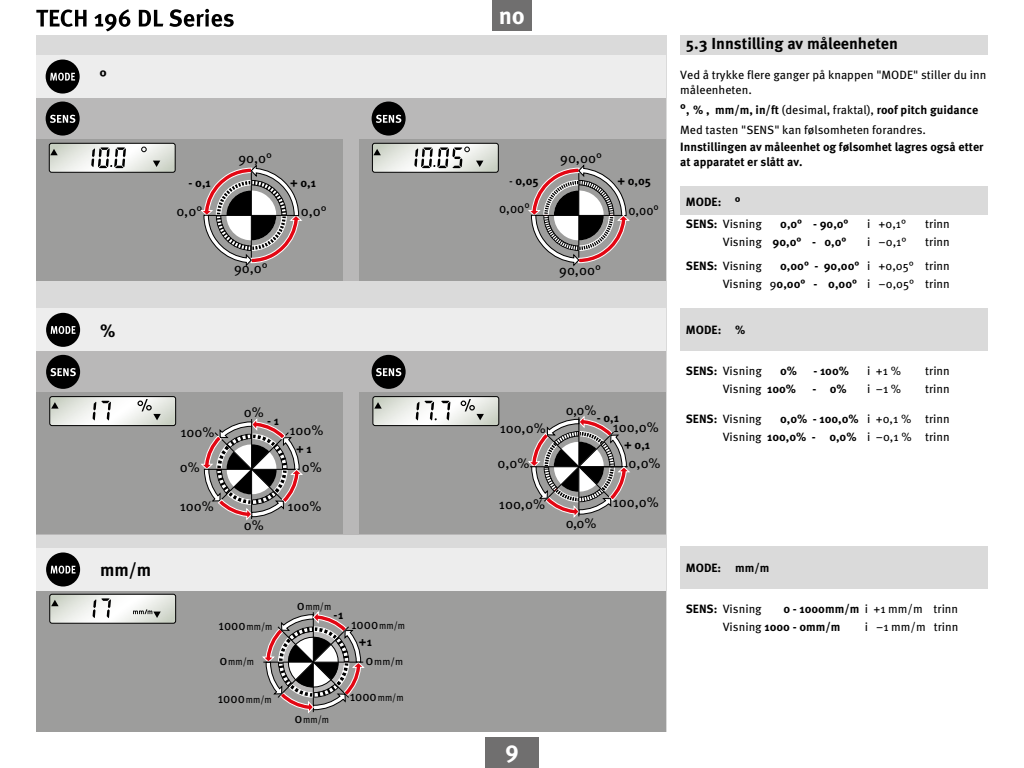
<style>
.page{position:relative;width:1024px;height:768px;background:#fff}
.page>*{position:absolute;margin:0;border:0;box-sizing:border-box;transform-origin:0 0}
.t1{font:700 24px "Meta Pro";color:#fff}
.t2{font:700 18px "Meta Pro";color:#000}
.t3{font:700 16px "Meta Pro";color:#000}
.t4{font:14px "Meta Pro";color:#000}
.t5{font:14px "Meta Pro";color:#000;scale:.9 1}
.t6{font:12px/18px "Meta Pro";color:#000}
.t7{font:700 12px/14.4px "Meta Pro";color:#000}
.t8{font:10px "Meta Pro";color:#000;scale:.9 1}
.t9{font:10px "Meta Pro";color:#000}
.s1{font-size:10px}
.s2{font-size:14px}
.s3{font-weight:400}
.s4{font-weight:700;font-size:14px}
.s5{font-weight:700}
</style>
<div class="page">
<svg style="left:36px;top:9px;width:198px;height:22px"></svg>
<div style="left:485px;top:738px;width:54px;height:30px;background:#706f6f"></div>
<div style="left:492px;top:0;width:40px;height:30px;background:#706f6f"></div>
<div style="left:680px;top:35px;width:308px;height:20px;background:#dadada"></div>
<div style="left:680px;top:187px;width:308px;height:28px;background:#dadada"></div>
<div style="left:680px;top:308px;width:308px;height:43px;background:#dadada"></div>
<div style="left:680px;top:546px;width:308px;height:43px;background:#dadada"></div>
<div style="left:36px;top:36px;width:630px;height:696px;background:#dadada"></div>
<div style="left:36px;top:98px;width:629px;height:183px;background:#b9b8b8"></div>
<div style="left:36px;top:139px;width:306px;height:142px;background:#9d9d9c"></div>
<div style="left:49px;top:143px;width:127px;height:30px;border:1px solid #000;border-radius:2px"></div>
<svg style="left:49px;top:143px;width:126px;height:29px;background:#cbcdc9"></svg>
<div style="left:46px;top:102px;width:34px;height:34px;background:#000;border-radius:50%"></div>
<svg style="left:50px;top:115px;width:25px;height:8px"></svg>
<div style="left:359px;top:139px;width:306px;height:142px;background:#9d9d9c"></div>
<div style="left:36px;top:55px;width:629px;height:43px;background:#ededed"></div>
<div style="left:46px;top:60px;width:34px;height:34px;background:#000;border-radius:50%"></div>
<svg style="left:50px;top:73px;width:25px;height:8px"></svg>
<svg style="left:201px;top:166px;width:101px;height:101px"></svg>
<div style="left:372px;top:143px;width:127px;height:30px;border:1px solid #000;border-radius:2px"></div>
<svg style="left:372px;top:143px;width:126px;height:29px;background:#c6c8c4"></svg>
<svg style="left:528px;top:166px;width:101px;height:101px"></svg>
<div style="left:36px;top:351px;width:630px;height:183px;background:#b9b8b8"></div>
<div style="left:36px;top:393px;width:307px;height:141px;background:#9d9d9c"></div>
<div style="left:46px;top:355px;width:34px;height:34px;background:#000;border-radius:50%"></div>
<svg style="left:50px;top:368px;width:26px;height:8px"></svg>
<div style="left:360px;top:393px;width:306px;height:141px;background:#9d9d9c"></div>
<div style="left:36px;top:309px;width:630px;height:42px;background:#ededed"></div>
<div style="left:46px;top:313px;width:34px;height:34px;background:#000;border-radius:50%"></div>
<svg style="left:51px;top:326px;width:25px;height:8px"></svg>
<div style="left:49px;top:396px;width:127px;height:30px;border:1px solid #000;border-radius:2px"></div>
<svg style="left:50px;top:397px;width:126px;height:29px;background:#d4d6d2"></svg>
<svg style="left:201px;top:418px;width:102px;height:103px"></svg>
<div style="left:373px;top:396px;width:126px;height:30px;border:1px solid #000;border-radius:2px"></div>
<svg style="left:373px;top:397px;width:126px;height:29px;background:#d0d2ce"></svg>
<svg style="left:528px;top:416px;width:102px;height:102px"></svg>
<div style="left:36px;top:590px;width:630px;height:142px;background:#9d9d9c"></div>
<div style="left:49px;top:594px;width:127px;height:30px;border:1px solid #000;border-radius:2px"></div>
<svg style="left:50px;top:594px;width:126px;height:29px;background:#d5d7d3"></svg>
<svg style="left:263px;top:611px;width:101px;height:103px"></svg>
<div style="left:36px;top:548px;width:630px;height:43px;background:#ededed"></div>
<div style="left:46px;top:552px;width:34px;height:35px;background:#000;border-radius:50%"></div>
<svg style="left:51px;top:566px;width:25px;height:8px"></svg>
<div style="left:372px;top:102px;width:34px;height:34px;background:#000;border-radius:50%"></div>
<svg style="left:376px;top:115px;width:25px;height:8px"></svg>
<div style="left:372px;top:355px;width:34px;height:34px;background:#000;border-radius:50%"></div>
<svg style="left:376px;top:368px;width:25px;height:8px"></svg>
<h2 class="t2" style="left:100px;top:63px;width:9px">°</h2>
<h2 class="t2" style="left:100px;top:316px;width:17px">%</h2>
<p class="t4" style="left:238px;top:148px;width:35px">90,0°</p>
<p class="t7" style="left:189px;top:175px;width:24px">- 0,1</p>
<p class="t7" style="left:290px;top:175px;width:27px">+ 0,1</p>
<p class="t4" style="left:176px;top:201px;width:27px">0,0°</p>
<p class="t4" style="left:301px;top:201px;width:27px">0,0°</p>
<p class="t4" style="left:234px;top:258px;width:35px">90,0°</p>
<h2 class="t2" style="left:100px;top:556px;width:53px">mm/m</h2>
<p class="t4" style="left:180px;top:422px;width:36px">100%</p>
<p class="t4" style="left:180px;top:456px;width:22px">0%</p>
<p class="t4" style="left:244px;top:401px;width:22px">0%</p>
<p class="t7" style="left:267px;top:413px;width:13px">- 1</p>
<p class="t4" style="left:289px;top:420px;width:36px">100%</p>
<p class="t4" style="left:302px;top:456px;width:22px">0%</p>
<p class="t7" style="left:296px;top:440px;width:17px">+ 1</p>
<p class="t4" style="left:180px;top:495px;width:36px">100%</p>
<p class="t4" style="left:287px;top:495px;width:36px">100%</p>
<p class="t4" style="left:244px;top:514px;width:22px">0%</p>
<p class="t5" style="left:219px;top:614px;width:61px">1000<span class="s1">mm/m</span></p>
<p class="t8" style="left:219px;top:654px;width:40px"><span class="s2">0</span>mm/m</p>
<p class="t8" style="left:297px;top:599px;width:40px"><span class="s2">0</span>mm/m</p>
<p class="t7" style="left:334px;top:607px;width:11px">-1</p>
<p class="t5" style="left:351px;top:614px;width:61px">1000<span class="s1">mm/m</span></p>
<p class="t7" style="left:359px;top:634px;width:15px">+1</p>
<p class="t9" style="left:366px;top:654px;width:39px"><span class="s2">0</span>mm/m</p>
<p class="t5" style="left:218px;top:687px;width:61px">1000<span class="s1">mm/m</span></p>
<p class="t5" style="left:350px;top:686px;width:61px">1000<span class="s1">mm/m</span></p>
<p class="t8" style="left:295px;top:711px;width:40px"><span class="s2">0</span>mm/m</p>
<h1 class="t1" style="left:499px;top:-3px;width:28px">no</h1>
<p class="t4" style="left:560px;top:148px;width:43px">90,00°</p>
<p class="t7" style="left:509px;top:173px;width:31px"><span class="s3">-</span> 0,05</p>
<p class="t7" style="left:617px;top:173px;width:35px">+ 0,05</p>
<p class="t5" style="left:499px;top:198px;width:35px">0,00°</p>
<p class="t5" style="left:628px;top:199px;width:35px">0,00°</p>
<p class="t4" style="left:559px;top:259px;width:43px">90,00°</p>
<p class="t4" style="left:566px;top:399px;width:32px">0,0%</p>
<p class="t7" style="left:597px;top:410px;width:24px">- 0,1</p>
<p class="t4" style="left:613px;top:416px;width:48px">100,0%</p>
<p class="t4" style="left:629px;top:452px;width:34px">0,0%</p>
<p class="t4" style="left:500px;top:418px;width:48px">100,0%</p>
<p class="t4" style="left:498px;top:452px;width:34px">0,0%</p>
<p class="t4" style="left:499px;top:494px;width:48px">100,0%</p>
<p class="t4" style="left:613px;top:491px;width:48px">100,0%</p>
<p class="t4" style="left:566px;top:512px;width:32px">0,0%</p>
<p class="t7" style="left:624px;top:437px;width:27px">+ 0,1</p>
<h3 class="t3" style="left:686px;top:31px;width:214px">5.3 Innstilling av måleenheten</h3>
<p class="t6" style="left:680px;top:67px;width:308px;line-height:14.4px">Ved å trykke flere ganger på knappen "MODE" stiller du inn måleenheten.</p>
<p class="t6" style="left:680px;top:99px;width:300px;line-height:20.1px"><span class="s4">°</span><span class="s2">,</span> <span class="s5">% , mm/m, in/ft</span> (desimal, fraktal), <span class="s5">roof pitch guidance<br></span>Med tasten "SENS" kan følsomheten forandres.</p>
<p class="t7" style="left:680px;top:139px;width:305px">Innstillingen av måleenhet og følsomhet lagres også etter at apparatet er slått av.</p>
<p class="t7" style="left:686px;top:190px;width:77px;line-height:22px">MODE: <span class="s2">°<br></span>SENS: <span class="s3">Visning</span></p>
<p class="t7" style="left:780px;top:216px;width:70px">0,0° - 90,0°</p>
<p class="t6" style="left:867px;top:214px;width:40px">i +0,1°</p>
<p class="t6" style="left:925px;top:214px;width:26px">trinn</p>
<p class="t7" style="left:723px;top:234px;width:125px"><span class="s3">Visning</span> 90,0° - 0,0°</p>
<p class="t6" style="left:867px;top:232px;width:41px">i −0,1°</p>
<p class="t6" style="left:925px;top:232px;width:26px">trinn</p>
<p class="t6" style="left:686px;top:256px;width:77px"><span class="s5">SENS:</span> Visning</p>
<p class="t6" style="left:723px;top:256px;width:229px;text-align:right"><span class="s5">0,00° - 90,00°</span> i +0,05° trinn<br>Visning 9<span class="s5">0,00° - 0,00°</span> i −0,05° trinn</p>
<p class="t7" style="left:686px;top:322px;width:61px">MODE: %</p>
<p class="t6" style="left:686px;top:361px;width:77px"><span class="s5">SENS:</span> Visning</p>
<p class="t7" style="left:780px;top:362px;width:18px">0%</p>
<p class="t7" style="left:813px;top:362px;width:37px">- 100%</p>
<p class="t6" style="left:867px;top:361px;width:35px">i +1 %</p>
<p class="t6" style="left:925px;top:361px;width:26px">trinn</p>
<p class="t6" style="left:723px;top:379px;width:75px">Visning <span class="s5">100%</span></p>
<p class="t7" style="left:812px;top:380px;width:36px">- 0%</p>
<p class="t6" style="left:867px;top:379px;width:36px">i −1 %</p>
<p class="t6" style="left:925px;top:379px;width:26px">trinn</p>
<p class="t6" style="left:686px;top:409px;width:77px"><span class="s5">SENS:</span> Visning</p>
<p class="t6" style="left:723px;top:409px;width:229px;text-align:right"><span class="s5">0,0% - 100,0%</span> i +0,1 % trinn<br>Visning <span class="s5">100,0% - 0,0%</span> i −0,1 % trinn</p>
<p class="t7" style="left:686px;top:560px;width:85px">MODE: mm/m</p>
<p class="t6" style="left:686px;top:599px;width:77px"><span class="s5">SENS:</span> Visning</p>
<p class="t7" style="left:723px;top:599px;width:237px;line-height:18px;text-indent:61px">0 - 1000mm/m <span class="s3">i +1 mm/m trinn<br>Visning</span> 1000 - 0mm/m</p>
<p class="t6" style="left:865px;top:617px;width:95px">i −1 mm/m trinn</p>
<h1 class="t1" style="left:505px;top:731px;width:15px">9</h1>
</div>
